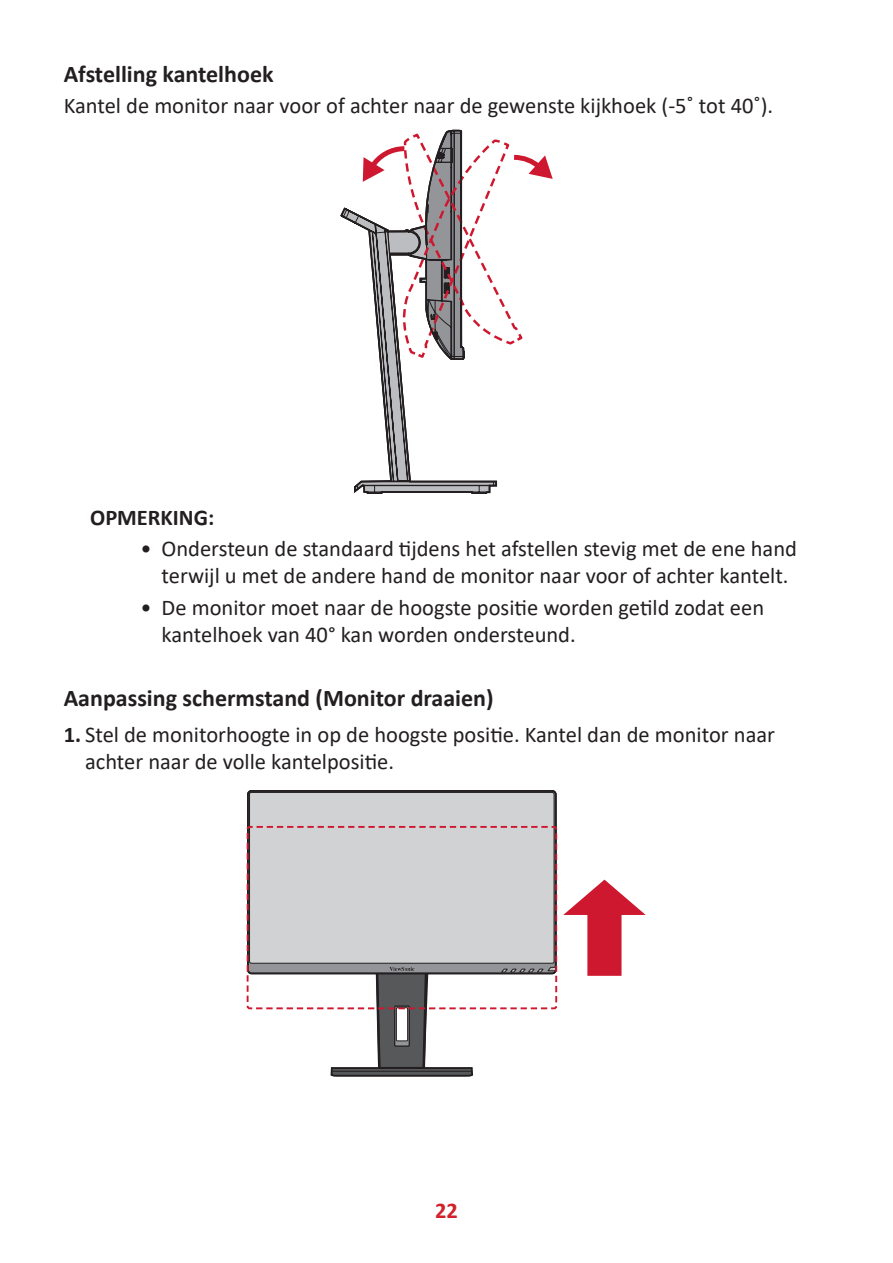
<style>
.page{position:relative;width:893px;height:1263px;background:#fff}
.page>*{position:absolute;margin:0;border:0;box-sizing:border-box;transform-origin:0 0}
.t1{font:700 24px "Calibri";color:#231f20}
.t2{font:22.5px/27px "Calibri";color:#231f20}
.t3{font:700 22.5px "Calibri";color:#231f20}
.t4{font:700 22.5px "Calibri";color:#d1232a}
.s1{font-weight:700}
</style>
<div class="page">
<svg style="left:498px;top:140px;width:55px;height:205px"></svg>
<svg style="left:340px;top:130px;width:158px;height:364px"></svg>
<div style="left:248px;top:791px;width:308px;height:182px;background:#939598;border-radius:4px"></div>
<svg style="left:330px;top:967px;width:144px;height:110px"></svg>
<div style="left:250px;top:792px;width:304px;height:171px;background:#d1d2d4;border-radius:2px"></div>
<div style="left:249px;top:792px;width:305px;height:172px;border:1px solid #231f20;border-radius:2px"></div>
<svg style="left:501px;top:878px;width:145px;height:99px"></svg>
<div style="left:247px;top:826px;width:310px;height:183px;border:2px dashed #ce182f;border-radius:2px"></div>
<p class="t1" style="left:64px;top:57px;width:211px">Afstelling kantelhoek</p>
<p class="t2" style="left:64px;top:91px;width:711px">Kantel de monitor naar voor of achter naar de gewenste kijkhoek (-5˚ tot 40˚).</p>
<p class="t3" style="left:90px;top:502px;width:126px">OPMERKING:</p>
<p class="t2" style="left:140px;top:535px;width:658px;text-align:center">• Ondersteun de standaard tijdens het afstellen stevig met de ene hand terwijl u met de andere hand de monitor naar voor of achter kantelt.</p>
<p class="t2" style="left:162px;top:593px;width:604px;text-indent:-21px">• De monitor moet naar de hoogste positie worden getild zodat een kantelhoek van 40° kan worden ondersteund.</p>
<p class="t1" style="left:64px;top:681px;width:431px">Aanpassing schermstand (Monitor draaien)</p>
<p class="t2" style="left:85px;top:720px;width:691px;text-indent:-21px"><span class="s1">1.</span> Stel de monitorhoogte in op de hoogste positie. Kantel dan de monitor naar achter naar de volle kantelpositie.</p>
<p class="t4" style="left:435px;top:1194px;width:24px">22</p>
</div>
